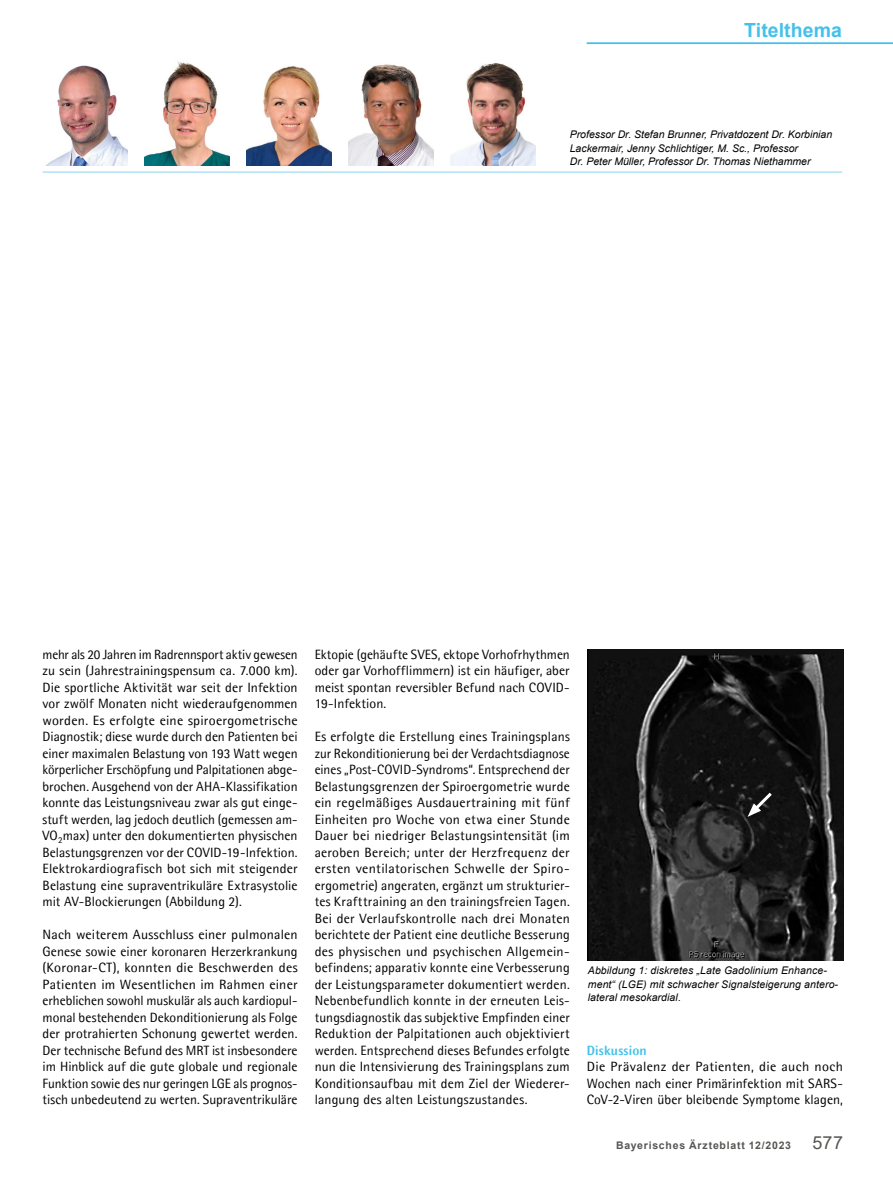
<style>
.page{position:relative;width:893px;height:1191px;background:#fff}
.page>*{position:absolute;margin:0;border:0;box-sizing:border-box;transform-origin:0 0}
.t1{font:700 19.5px "Arial";letter-spacing:.005em;color:#44c1ea}
.t2{font:13.5px/16.5px "Agfa Rotis Semisans";letter-spacing:.005em;color:#000;text-align:justify}
.t3{font:800 13.5px "Agfa Rotis Semisans";letter-spacing:.01em;color:#44c1ea}
.t4{font:italic 10.5px/13.5px "Arial";color:#000}
.t5{font:700 10.5px "Arial";letter-spacing:.07em;color:#575654}
.s1{font-weight:400;font-size:18px}
</style>
<div class="page">
<hr style="left:587px;top:43px;width:306px;height:1px;background:#44c1ea">
<hr style="left:43px;top:172px;width:799px;height:1px;background:#8ad3f0">
<img style="left:46px;top:65px;width:82px;height:100px">
<img style="left:145px;top:61px;width:85px;height:104px">
<img style="left:349px;top:64px;width:85px;height:101px">
<img style="left:247px;top:66px;width:85px;height:99px">
<img style="left:451px;top:63px;width:85px;height:102px">
<img style="left:588px;top:649px;width:255px;height:311px">
<svg style="left:747px;top:789px;width:28px;height:28px"></svg>
<h1 class="t1" style="left:744px;top:16px;width:99px">Titelthema</h1>
<p class="t4" style="left:570px;top:128px;width:264px">Professor Dr. Stefan Brunner, Privatdozent Dr. Korbinian<br>Lackermair, Jenny Schlichtiger, M. Sc., Professor<br>Dr. Peter Müller, Professor Dr. Thomas Niethammer</p>
<p class="t2" style="left:43px;top:645px;width:257px">mehr als 20 Jahren im Radrennsport aktiv gewesen zu sein (Jahrestrainingspensum ca. 7.000 km).<br>Die sportliche Aktivität war seit der Infektion vor zwölf Monaten nicht wiederaufgenommen worden. Es erfolgte eine spiroergometrische Diagnostik; diese wurde durch den Patienten bei einer maximalen Belastung von 193 Watt wegen körperlicher Erschöpfung und Palpitationen abge&shy;brochen. Ausgehend von der AHA-Klassifikation konnte das Leistungsniveau zwar als gut einge&shy;stuft werden, lag jedoch deutlich (gemessen am-VO<sub>2</sub>max) unter den dokumentierten physischen Belastungsgrenzen vor der COVID-19-Infektion.<br>Elektrokardiografisch bot sich mit steigender Belastung eine supraventrikuläre Extrasystolie mit AV-Blockierungen (Abbildung 2).</p>
<p class="t2" style="left:43px;top:926px;width:257px">Nach weiterem Ausschluss einer pulmonalen Genese sowie einer koronaren Herzerkrankung (Koronar-CT), konnten die Beschwerden des Patienten im Wesentlichen im Rahmen einer erheblichen sowohl muskulär als auch kardiopul&shy;monal bestehenden Dekonditionierung als Folge der protrahierten Schonung gewertet werden.<br>Der technische Befund des MRT ist insbesondere im Hinblick auf die gute globale und regionale Funktion sowie des nur geringen LGE als prognos&shy;tisch unbedeutend zu werten. Supraventrikuläre</p>
<p class="t2" style="left:315px;top:645px;width:257px">Ektopie (gehäufte SVES, ektope Vorhofrhythmen oder gar Vorhofflimmern) ist ein häufiger, aber meist spontan reversibler Befund nach COVID-19-Infektion.</p>
<p class="t2" style="left:315px;top:728px;width:257px">Es erfolgte die Erstellung eines Trainingsplans zur Rekonditionierung bei der Verdachtsdiagnose eines „Post-COVID-Syndroms“. Entsprechend der Belastungsgrenzen der Spiroergometrie wurde ein regelmäßiges Ausdauertraining mit fünf Einheiten pro Woche von etwa einer Stunde Dauer bei niedriger Belastungsintensität (im aeroben Bereich; unter der Herzfrequenz der ersten ventilatorischen Schwelle der Spiro&shy;ergometrie) angeraten, ergänzt um strukturier&shy;tes Krafttraining an den trainingsfreien Tagen.<br>Bei der Verlaufskontrolle nach drei Monaten berichtete der Patient eine deutliche Besserung des physischen und psychischen Allgemein&shy;befindens; apparativ konnte eine Verbesserung der Leistungsparameter dokumentiert werden.<br>Nebenbefundlich konnte in der erneuten Leis&shy;tungsdiagnostik das subjektive Empfinden einer Reduktion der Palpitationen auch objektiviert werden. Entsprechend dieses Befundes erfolgte nun die Intensivierung des Trainingsplans zum Konditionsaufbau mit dem Ziel der Wiederer&shy;langung des alten Leistungszustandes.</p>
<p class="t4" style="left:588px;top:964px;width:252px">Abbildung 1: diskretes „Late Gadolinium Enhance&shy;ment“ (LGE) mit schwacher Signalsteigerung antero&shy;lateral mesokardial.</p>
<p class="t3" style="left:587px;top:1041px;width:61px">Diskussion</p>
<p class="t2" style="left:587px;top:1058px;width:258px">Die Prävalenz der Patienten, die auch noch Wochen nach einer Primärinfektion mit SARS-CoV-2-Viren über bleibende Symptome klagen,</p>
<p class="t5" style="left:616px;top:1137px;width:228px">Bayerisches Ärzteblatt 12/2023 <span class="s1">577</span></p>
</div>
